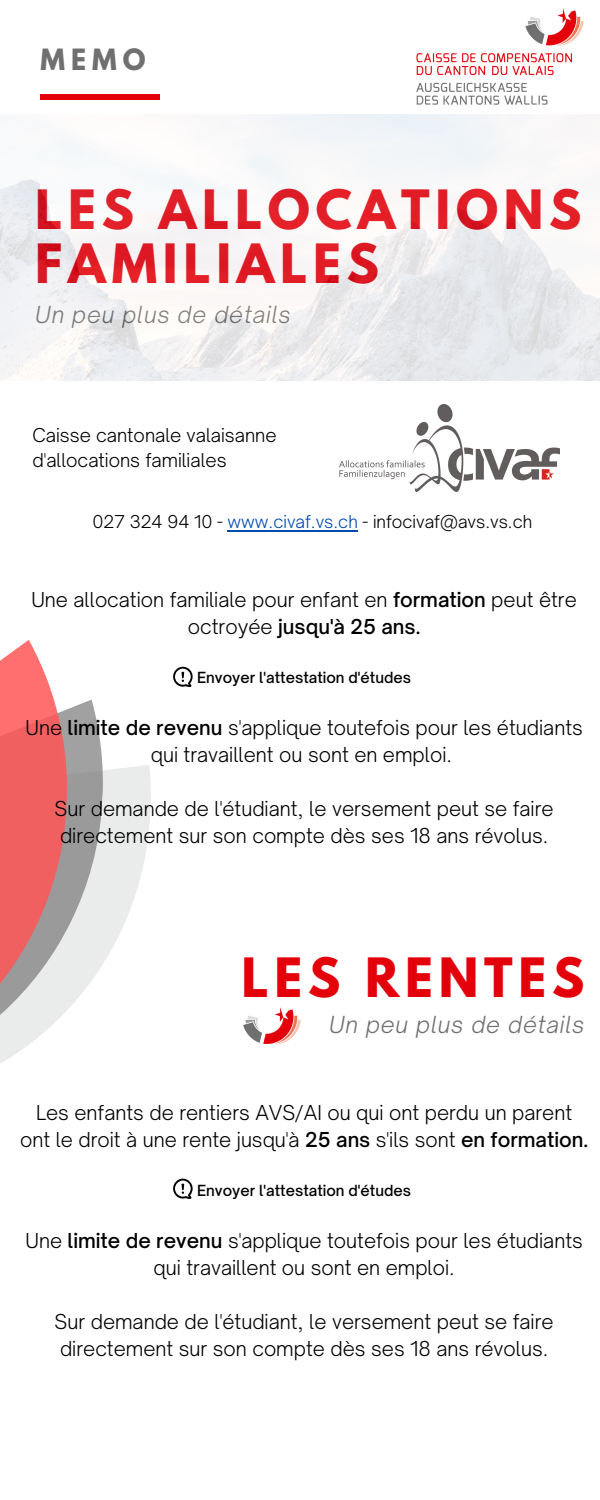
<style>
.page{position:relative;width:600px;height:1500px;background:#fff}
.page>*{position:absolute;margin:0;border:0;box-sizing:border-box;transform-origin:0 0}
.t1{font:700 48px/53.2px "League Spartan";letter-spacing:.12em;color:#e3000b}
.t2{font:700 26px "League Spartan";color:#6f706f}
.t3{font:italic 300 22.5px "Open Sauce One";letter-spacing:.04em;color:#6f706f}
.t4{font:300 19.7px/27px "Open Sauce One";color:#000;text-align:center}
.t5{font:300 18.2px/25.5px "Open Sauce One";color:#000}
.t6{font:300 17px "Open Sauce One";color:#000}
.t7{font:500 14.7px "Open Sauce One";color:#000}
.s1{color:#004aad}
.s2{font-weight:500}
</style>
<div class="page">
<div style="left:40px;top:94px;width:120px;height:6px;background:#e3000b"></div>
<svg style="left:113px;top:775px;width:38px;height:171px;fill:#eaebeb"></svg>
<svg style="left:78px;top:775px;width:35px;height:222px;fill:#eaebeb"></svg>
<svg style="left:0;top:775px;width:78px;height:289px"></svg>
<img style="left:0;top:114px;width:600px;height:267px">
<svg style="left:173px;top:1179px;width:20px;height:20px"></svg>
<img style="left:340px;top:404px;width:220px;height:87px">
<img style="left:416px;top:8px;width:168px;height:96px">
<svg style="left:0;top:530px;width:237px;height:245px"></svg>
<img style="left:243px;top:1007px;width:58px;height:38px">
<hr style="left:228px;top:530px;width:130px;height:1px;background:#004aad">
<h2 class="t2" style="left:41px;top:47px;width:106px">MEMO</h2>
<h1 class="t1" style="left:35px;top:189px;width:548px">LES ALLOCATIONS<br>FAMILIALES</h1>
<p class="t3" style="left:35px;top:301px;width:257px">Un peu plus de détails</p>
<p class="t5" style="left:32px;top:422px;width:246px">Caisse cantonale valaisanne d'allocations familiales</p>
<p class="t6" style="left:93px;top:511px;width:441px">027 324 94 10 - <span class="s1">www.civaf.vs.ch</span> - infocivaf@avs.vs.ch</p>
<p class="t4" style="left:31px;top:586px;width:547px">Une allocation familiale pour enfant en <span class="s2">formation</span> peut être octroyée <span class="s2">jusqu'à 25 ans.</span></p>
<p class="t7" style="left:197px;top:669px;width:215px">Envoyer l'attestation d'études</p>
<p class="t4" style="left:25px;top:714px;width:559px">Une <span class="s2">limite de revenu</span> s'applique toutefois pour les étudiants qui travaillent ou sont en emploi.</p>
<p class="t4" style="left:55px;top:795px;width:501px;text-align:left">Sur demande de l'étudiant, le versement peut se faire directement sur son compte dès ses 18 ans révolus.</p>
<h1 class="t1" style="left:242px;top:957px;width:344px">LES RENTES</h1>
<p class="t3" style="left:329px;top:1011px;width:257px">Un peu plus de détails</p>
<p class="t4" style="left:20px;top:1099px;width:570px">Les enfants de rentiers AVS/AI ou qui ont perdu un parent ont le droit à une rente jusqu'à <span class="s2">25 ans</span> s'ils sont <span class="s2">en formation.</span></p>
<p class="t7" style="left:197px;top:1181px;width:215px">Envoyer l'attestation d'études</p>
<p class="t4" style="left:25px;top:1227px;width:559px">Une <span class="s2">limite de revenu</span> s'applique toutefois pour les étudiants qui travaillent ou sont en emploi.</p>
<p class="t4" style="left:55px;top:1308px;width:501px;text-align:left">Sur demande de l'étudiant, le versement peut se faire directement sur son compte dès ses 18 ans révolus.</p>
</div>
